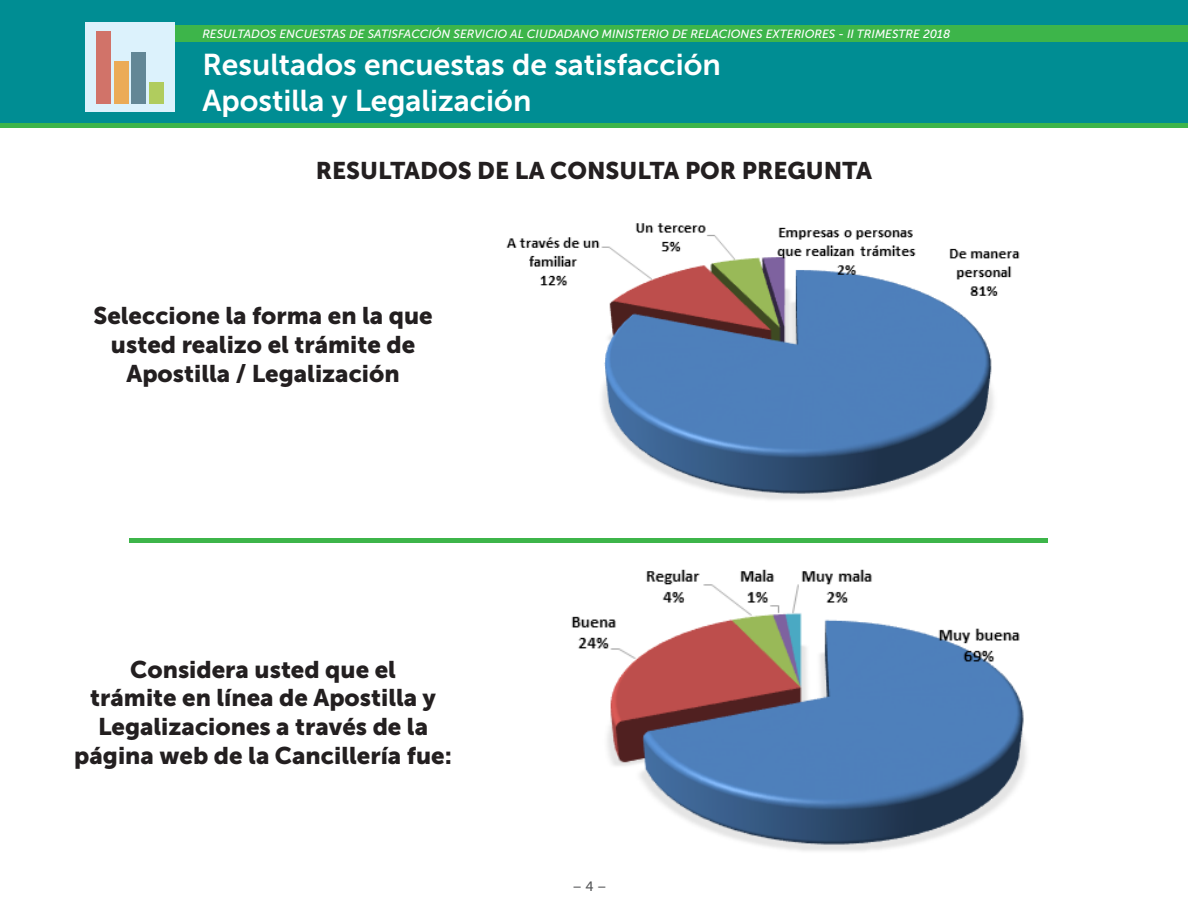
<style>
.page{position:relative;width:1188px;height:918px;background:#fff}
.page>*{position:absolute;margin:0;border:0;box-sizing:border-box;transform-origin:0 0}
.t1{font:30px "Museo Sans 700";color:#fff}
.t2{font:24px/28.8px "Museo Sans 900";color:#231f20;text-align:center}
.t3{font:13.5px "Museo Sans 500";color:#57585a}
.t4{font:italic 11.85px "Museo Sans 500";color:#fff}
</style>
<div class="page">
<div style="left:0;top:0;width:1188px;height:123px;background:#008d93"></div>
<div style="left:93px;top:25px;width:1095px;height:16px;background:#3db54a"></div>
<div style="left:0;top:123px;width:1188px;height:5px;background:#3db54a"></div>
<div style="left:85px;top:22px;width:90px;height:89px;background:#dcf2fc"></div>
<div style="left:96px;top:32px;width:15px;height:72px;background:#d17369"></div>
<div style="left:114px;top:61px;width:15px;height:43px;background:#ebab57"></div>
<div style="left:131px;top:52px;width:15px;height:52px;background:#638796"></div>
<div style="left:149px;top:83px;width:15px;height:21px;background:#b0cc5e"></div>
<div style="left:130px;top:538px;width:918px;height:5px;background:#3db54a"></div>
<img style="left:506px;top:223px;width:514px;height:277px">
<img style="left:571px;top:569px;width:455px;height:282px">
<p class="t4" style="left:202px;top:27px;width:749px">RESULTADOS ENCUESTAS DE SATISFACCIÓN SERVICIO AL CIUDADANO MINISTERIO DE RELACIONES EXTERIORES - II TRIMESTRE 2018</p>
<p class="t1" style="left:202px;top:48px;width:520px">Resultados encuestas de satisfacción</p>
<p class="t1" style="left:202px;top:84px;width:331px">Apostilla y Legalización</p>
<p class="t2" style="left:316px;top:156px;width:558px">RESULTADOS DE LA CONSULTA POR PREGUNTA</p>
<p class="t2" style="left:93px;top:301px;width:341px">Seleccione la forma en la que usted realizo el trámite de<br>Apostilla / Legalización</p>
<p class="t2" style="left:74px;top:655px;width:379px">Considera usted que el<br>trámite en línea de Apostilla y<br>Legalizaciones a través de la página web de la Cancillería fue:</p>
<p class="t3" style="left:572px;top:879px;width:36px">– 4 –</p>
</div>
